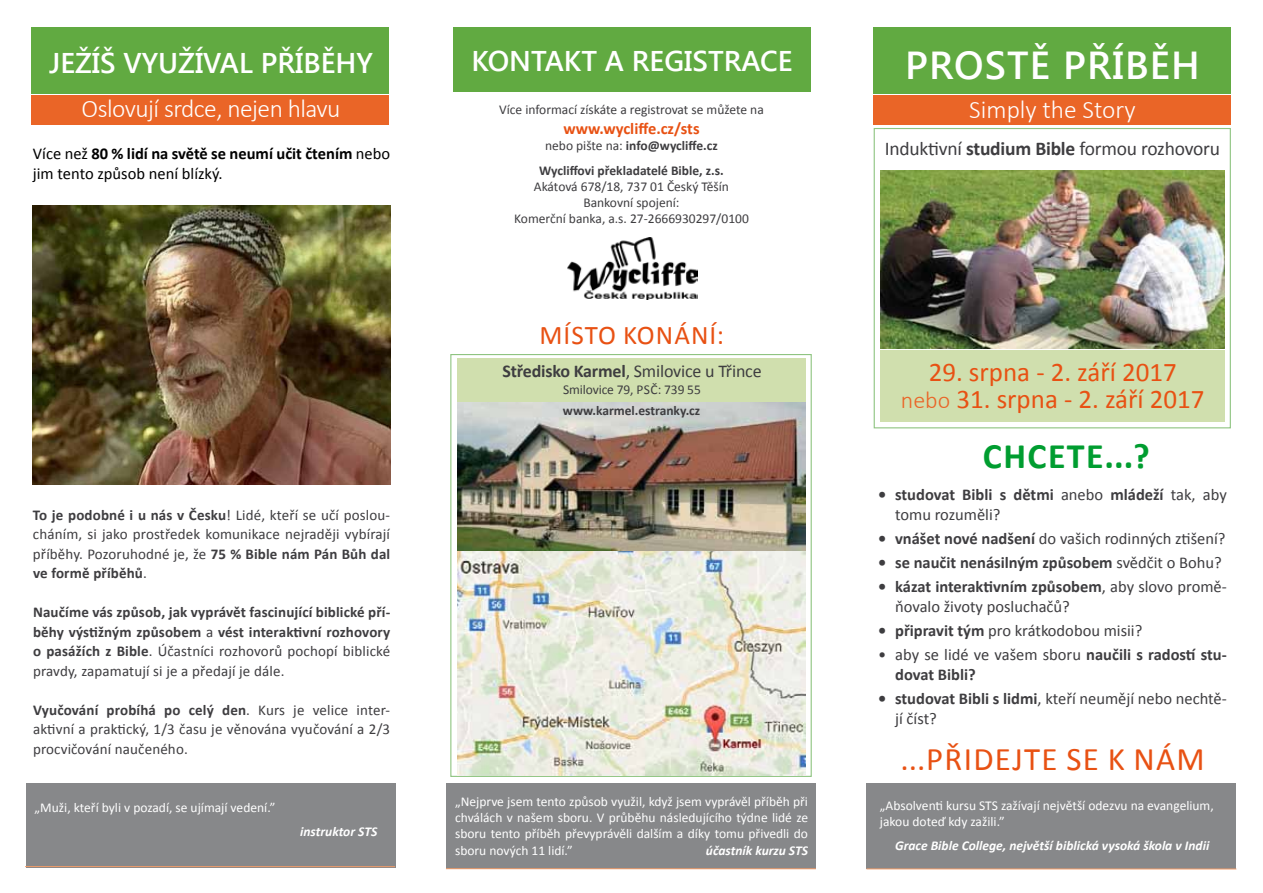
<style>
.page{position:relative;width:1263px;height:893px;background:#fff}
.page>*{position:absolute;margin:0;border:0;box-sizing:border-box;transform-origin:0 0}
.t1{font:600 39px "Segoe UI";letter-spacing:.03em;color:#fff}
.t2{font:700 36px "Calibri";letter-spacing:.04em;color:#009d30}
.t3{font:33px "Calibri";letter-spacing:.04em;color:#e85113}
.t4{font:600 28.5px "Segoe UI";color:#fff}
.t5{font:27px/27px "Calibri";color:#e85113;text-align:center}
.t6{font:300 25.5px "Calibri";letter-spacing:-.02em;color:#fff}
.t7{font:300 25.5px "Calibri";color:#fff}
.t8{font:19.5px "Calibri";letter-spacing:-.01em;color:#3e3d40}
.t9{font:18px "Calibri";letter-spacing:-.01em;color:#3e3d40}
.t10{font:16.5px/19.8px "Calibri";color:#3e3d40}
.t11{font:700 16.5px/19.8px "Calibri";color:#3e3d40}
.t12{font:16.5px/19.8px "Calibri";color:#000}
.t13{font:700 16.5px "Calibri";color:#e85113}
.t14{font:15px/19.5px "Calibri";letter-spacing:.01em;color:#3e3d40;text-align:justify}
.t15{font:700 15px/19.5px "Calibri";letter-spacing:.01em;color:#3e3d40;text-align:justify}
.t16{font:13.5px/16.2px "Calibri";color:#fff}
.t17{font:13.5px/16.2px "Calibri";color:#3e3d40;text-align:center}
.t18{font:700 13.5px/24.8px "Calibri";color:#3e3d40;text-align:center}
.t19{font:italic 700 13.5px "Calibri";color:#fff}
.s1{font-weight:700}
.s2{font-weight:400}
.s3{font-weight:300;font-size:24px;color:#ea6527}
</style>
<div class="page">
<div style="left:874px;top:128px;width:357px;height:300px;border:1px solid #8fc481"></div>
<div style="left:454px;top:27px;width:357px;height:64px;background:#61aa41"></div>
<div style="left:873px;top:27px;width:357px;height:67px;background:#61aa41"></div>
<div style="left:32px;top:27px;width:357px;height:67px;background:#61aa41"></div>
<div style="left:880px;top:350px;width:344px;height:72px;background:#d0dfae"></div>
<img style="left:457px;top:402px;width:349px;height:374px">
<div style="left:873px;top:95px;width:357px;height:30px;background:#ea6527"></div>
<img style="left:880px;top:170px;width:345px;height:178px">
<div style="left:866px;top:783px;width:370px;height:85px;background:#87888a"></div>
<div style="left:32px;top:95px;width:357px;height:30px;background:#ea6527"></div>
<div style="left:446px;top:783px;width:370px;height:85px;background:#87888a"></div>
<div style="left:26px;top:783px;width:369px;height:85px;background:#87888a"></div>
<img style="left:33px;top:205px;width:357px;height:279px">
<div style="left:457px;top:358px;width:349px;height:44px;background:#d0dfae"></div>
<img style="left:567px;top:238px;width:130px;height:62px">
<hr style="left:25px;top:866px;width:370px;height:1px;background:#f39d69">
<hr style="left:446px;top:868px;width:370px;height:1px;background:#f39d69">
<hr style="left:866px;top:868px;width:370px;height:1px;background:#f39d69">
<h3 class="t4" style="left:49px;top:43px;width:325px">JEŽÍŠ VYUŽÍVAL PŘÍBĚHY</h3>
<h3 class="t4" style="left:471px;top:41px;width:323px">KO NTAKT A REGISTRACE</h3>
<h3 class="t6" style="left:81px;top:92px;width:261px">Oslovují srdce, nejen hlavu</h3>
<p class="t12" style="left:33px;top:144px;width:359px">Více než <span class="s1">80 % lidí na světě se neumí učit čtením</span> nebo jim tento způsob není blízký.</p>
<p class="t17" style="left:499px;top:101px;width:266px">Více informací získáte a registrovat se můžete na</p>
<p class="t13" style="left:563px;top:118px;width:138px">www.wycliffe.cz/sts</p>
<p class="t18" style="left:539px;top:133px;width:186px"><span class="s2">nebo pište na:</span> info@wycliffe.cz<br>Wycliffovi překladatelé Bible, z.s.</p>
<p class="t17" style="left:514px;top:178px;width:236px">Akátová 678/18, 737 01 Český Těšín<br>Bankovní spojení:<br>Komerční banka, a.s. 27-2666930297/0100</p>
<p class="t14" style="left:33px;top:505px;width:359px"><span class="s1">To je podobné i u nás v Česku</span>! Lidé, kteří se učí poslou&shy;cháním, si jako prostředek komunikace nejraději vybírají příběhy. Pozoruhodné je, že <span class="s1">75 % Bible nám Pán Bůh dal ve formě příběhů</span>.</p>
<p class="t15" style="left:33px;top:603px;width:359px">Naučíme vás způsob, jak vyprávět fascinující biblické pří&shy;běhy výstižným způsobem <span class="s2">a</span> vést interaktivní rozhovory o pasážích z Bible<span class="s2">. Účastníci rozhovorů pochopí biblické pravdy, zapamatují si je a předají je dále.</span></p>
<p class="t14" style="left:33px;top:700px;width:359px"><span class="s1">Vyučování probíhá po celý den</span>. Kurs je velice inter&shy;aktivní a praktický, 1/3 času je věnována vyučování a 2/3 procvičování naučeného.</p>
<p class="t16" style="left:35px;top:800px;width:242px">„M uži, kteří byli v pozadí, se ujímají vedení.”</p>
<p class="t19" style="left:300px;top:823px;width:79px">instruktor STS</p>
<h3 class="t5" style="left:539px;top:322px;width:134px">MÍSTO KONÁN</h3>
<h3 class="t5" style="left:709px;top:322px;width:16px">Í:</h3>
<h3 class="t9" style="left:502px;top:360px;width:261px"><span class="s1">Středisko Karmel</span>, Smilovice u Třince</h3>
<p class="t17" style="left:563px;top:381px;width:139px">Smilovice 79, psč: 739 55</p>
<p class="t18" style="left:563px;top:398px;width:139px">www.karmel.estranky.cz</p>
<p class="t16" style="left:455px;top:793px;width:354px;text-align:justify">„N ejprve jsem tento způsob využil, když jsem vyprávěl příběh při chválách v našem sboru. V průběhu následujícího týdne lidé ze sboru tento příběh převyprávěli dalším a díky tomu přivedli do sboru nových 11 lidí.”</p>
<p class="t19" style="left:706px;top:841px;width:104px">účastník kurzu STS</p>
<h1 class="t1" style="left:905px;top:38px;width:296px">PROSTĚ PŘÍBĚH</h1>
<h3 class="t7" style="left:969px;top:94px;width:168px">Simply the Story</h3>
<h3 class="t8" style="left:885px;top:137px;width:337px">Induktivní <span class="s1">studium Bible</span> formou rozhovoru</h3>
<h3 class="t5" style="left:901px;top:358px;width:305px">29. srpna - 2. září 2017 <span class="s3">nebo</span> 31. srpna - 2. září 2017</h3>
<h2 class="t2" style="left:983px;top:433px;width:168px">chcete...?</h2>
<p class="t11" style="left:895px;top:485px;width:333px;text-indent:-17px">• studovat Bibli s dětmi <span class="s2">anebo</span> mládeží <span class="s2">tak, aby tomu rozuměli?</span></p>
<p class="t10" style="left:878px;top:529px;width:349px"><span class="s1">• vnášet nové nadšení</span> do vašich rodinných ztišení?</p>
<p class="t11" style="left:878px;top:553px;width:345px">• se naučit nenásilným způsobem <span class="s2">svědčit o Bohu?</span></p>
<p class="t10" style="left:895px;top:577px;width:333px;text-indent:-17px"><span class="s1">• kázat interaktivním způsobem</span>, aby slovo promě&shy;ňovalo životy posluchačů?</p>
<p class="t10" style="left:878px;top:621px;width:266px"><span class="s1">• připravit tým</span> pro krátkodobou misii?</p>
<p class="t11" style="left:895px;top:645px;width:333px;text-indent:-17px"><span class="s2">• aby se lidé ve vašem sboru</span> naučili s radostí stu&shy;dovat Bibli?</p>
<p class="t10" style="left:895px;top:689px;width:333px;text-indent:-17px"><span class="s1">• studovat Bibli s lidmi</span>, kteří neumějí nebo nechtě&shy;jí číst?</p>
<h3 class="t3" style="left:900px;top:738px;width:306px">...při dejte se k nám</h3>
<p class="t16" style="left:880px;top:798px;width:335px">„Absolventi kursu STS zažívají největší odezvu na evangelium, jakou doteď kdy zažili.”</p>
<p class="t19" style="left:895px;top:837px;width:316px">Grace Bible College, největší biblická vysoká škola v Indii</p>
</div>
